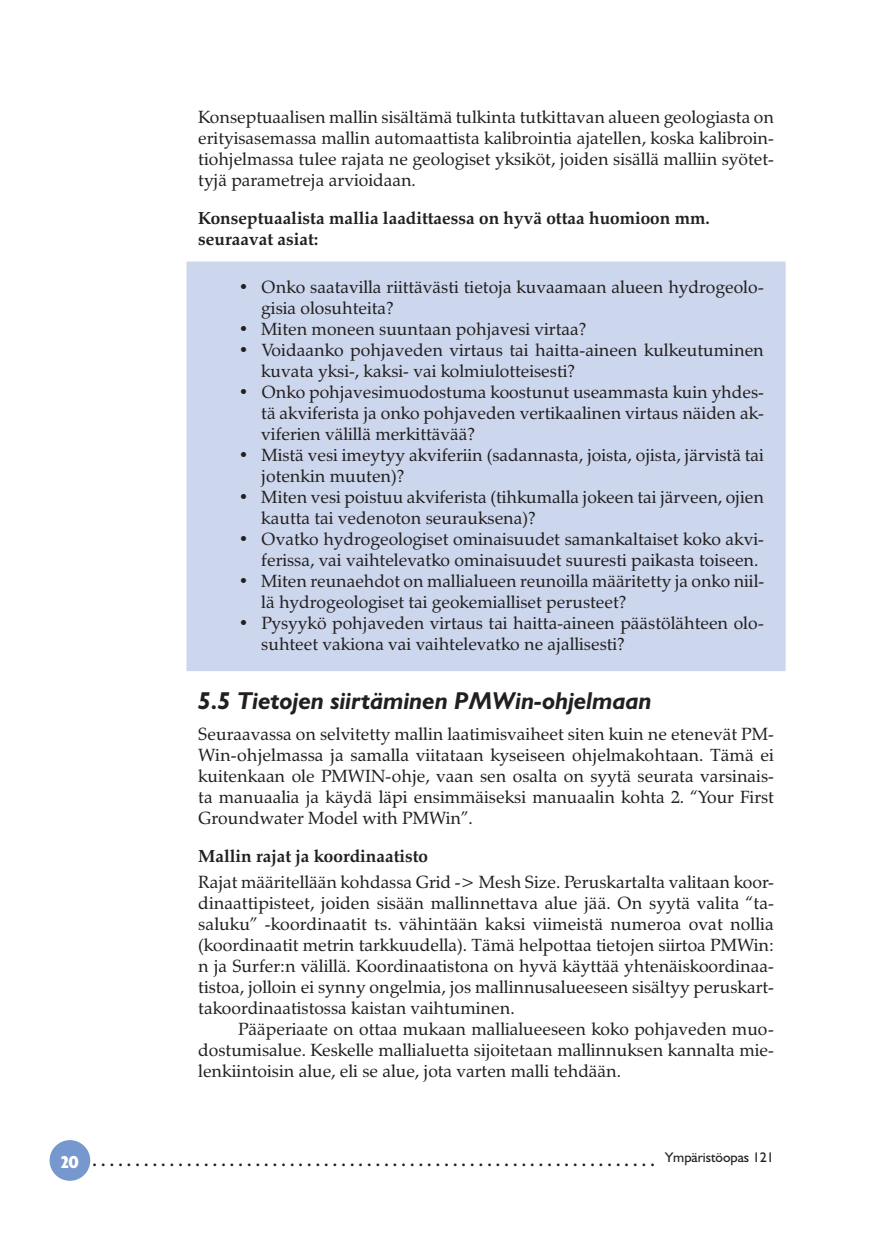
<style>
.page{position:relative;width:873px;height:1241px;background:#fff}
.page>*{position:absolute;margin:0;border:0;box-sizing:border-box;transform-origin:0 0}
.t1{font:italic 700 24.5px "Humanist 521 BT";color:#231f20}
.t2{font:22.75px "Humanist 521 BT";color:#231f20}
.t3{font:17.5px/21px "Zapf Calligraphic 801 BT";color:#231f20}
.t4{font:700 17.5px/21px "Zapf Calligraphic 801 BT";color:#231f20}
.t5{font:14px "Humanist 521 BT";color:#231f20}
.s1{font-family:"Humanist 521 BT Xtra";font-weight:700;font-stretch:condensed;font-size:17.5px;color:#fff}
</style>
<div class="page">
<div style="left:50px;top:1140px;width:39px;height:39px;background:#7698ce;border-radius:50%"></div>
<div style="left:50px;top:1140px;width:40px;height:40px;border:2px solid #7698ce;border-radius:50%"></div>
<div style="left:187px;top:262px;width:597px;height:408px;background:#ccd6ec"></div>
<div style="left:186px;top:261px;width:599px;height:410px;border:2px solid #ccd6ec"></div>
<p class="t3" style="left:198px;top:109px;width:577px;text-align:justify">Konseptuaalisen mallin sisältämä tulkinta tutkittavan alueen geologiasta on erityisasemassa mallin automaattista kalibrointia ajatellen, koska kalibroin&shy;tiohjelmassa tulee rajata ne geologiset yksiköt, joiden sisällä malliin syötet&shy;tyjä parametreja arvioidaan.</p>
<p class="t4" style="left:198px;top:209px;width:513px">Konseptuaalista mallia laadittaessa on hyvä ottaa huomioon mm. seuraavat asiat:</p>
<p class="t3" style="left:261px;top:278px;width:504px;text-indent:-23px">• Onko saatavilla riittävästi tietoja kuvaamaan alueen hydrogeolo&shy;gisia olosuhteita?</p>
<p class="t3" style="left:238px;top:320px;width:349px">• Miten moneen suuntaan pohjavesi virtaa?</p>
<p class="t3" style="left:261px;top:341px;width:504px;text-indent:-23px">• Voidaanko pohjaveden virtaus tai haitta-aineen kulkeutuminen kuvata yksi-, kaksi- vai kolmiulotteisesti?</p>
<p class="t3" style="left:261px;top:383px;width:504px;text-align:justify;text-indent:-23px">• Onko pohjavesimuodostuma koostunut useammasta kuin yhdes&shy;tä akviferista ja onko pohjaveden vertikaalinen virtaus näiden ak&shy;viferien välillä merkittävää?</p>
<p class="t3" style="left:261px;top:446px;width:504px;text-indent:-23px">• Mistä vesi imeytyy akviferiin (sadannasta, joista, ojista, järvistä tai jotenkin muuten)?</p>
<p class="t3" style="left:261px;top:488px;width:504px;text-indent:-23px">• Miten vesi poistuu akviferista (tihkumalla jokeen tai järveen, ojien kautta tai vedenoton seurauksena)?</p>
<p class="t3" style="left:261px;top:530px;width:504px;text-indent:-23px">• Ovatko hydrogeologiset ominaisuudet samankaltaiset koko akvi&shy;ferissa, vai vaihtelevatko ominaisuudet suuresti paikasta toiseen.</p>
<p class="t3" style="left:261px;top:572px;width:504px;text-indent:-23px">• Miten reunaehdot on mallialueen reunoilla määritetty ja onko niil&shy;lä hydrogeologiset tai geokemialliset perusteet?</p>
<p class="t3" style="left:261px;top:614px;width:504px;text-indent:-23px">• Pysyykö pohjaveden virtaus tai haitta-aineen päästölähteen olo&shy;suhteet vakiona vai vaihtelevatko ne ajallisesti?</p>
<h1 class="t1" style="left:198px;top:692px;width:455px">5.5 Tietojen siirtäminen PMWin-ohjelmaan</h1>
<p class="t3" style="left:198px;top:726px;width:577px;text-align:justify">Seuraavassa on selvitetty mallin laatimisvaiheet siten kuin ne etenevät PM-Win-ohjelmassa ja samalla viitataan kyseiseen ohjelmakohtaan. Tämä ei kuitenkaan ole PMWIN-ohje, vaan sen osalta on syytä seurata varsinais&shy;ta manuaalia ja käydä läpi ensimmäiseksi manuaalin kohta 2. “Your First Groundwater Model with PMWin”.</p>
<p class="t4" style="left:198px;top:847px;width:231px">Mallin rajat ja koordinaatisto</p>
<p class="t3" style="left:198px;top:873px;width:577px;text-align:justify">Rajat määritellään kohdassa Grid -&gt; Mesh Size. Peruskartalta valitaan koor&shy;dinaattipisteet, joiden sisään mallinnettava alue jää. On syytä valita “ta&shy;saluku” -koordinaatit ts. vähintään kaksi viimeistä numeroa ovat nollia (koordinaatit metrin tarkkuudella). Tämä helpottaa tietojen siirtoa PMWin: n ja Surfer:n välillä. Koordinaatistona on hyvä käyttää yhtenäiskoordinaa&shy;tistoa, jolloin ei synny ongelmia, jos mallinnusalueeseen sisältyy peruskart&shy;takoordinaatistossa kaistan vaihtuminen.</p>
<p class="t3" style="left:198px;top:1020px;width:577px;text-align:justify;text-indent:40px">Pääperiaate on ottaa mukaan mallialueeseen koko pohjaveden muo&shy;dostumisalue. Keskelle mallialuetta sijoitetaan mallinnuksen kannalta mie&shy;lenkiintoisin alue, eli se alue, jota varten malli tehdään.</p>
<h2 class="t2" style="left:61px;top:1149px;width:596px"><span class="s1">20</span> . . . . . . . . . . . . . . . . . . . . . . . . . . . . . . . . . . . . . . . . . . . . . . . . . . . . . . . . . . . . . . . . . .</h2>
<p class="t5" style="left:665px;top:1152px;width:110px">Ympäristöopas 121</p>
</div>
